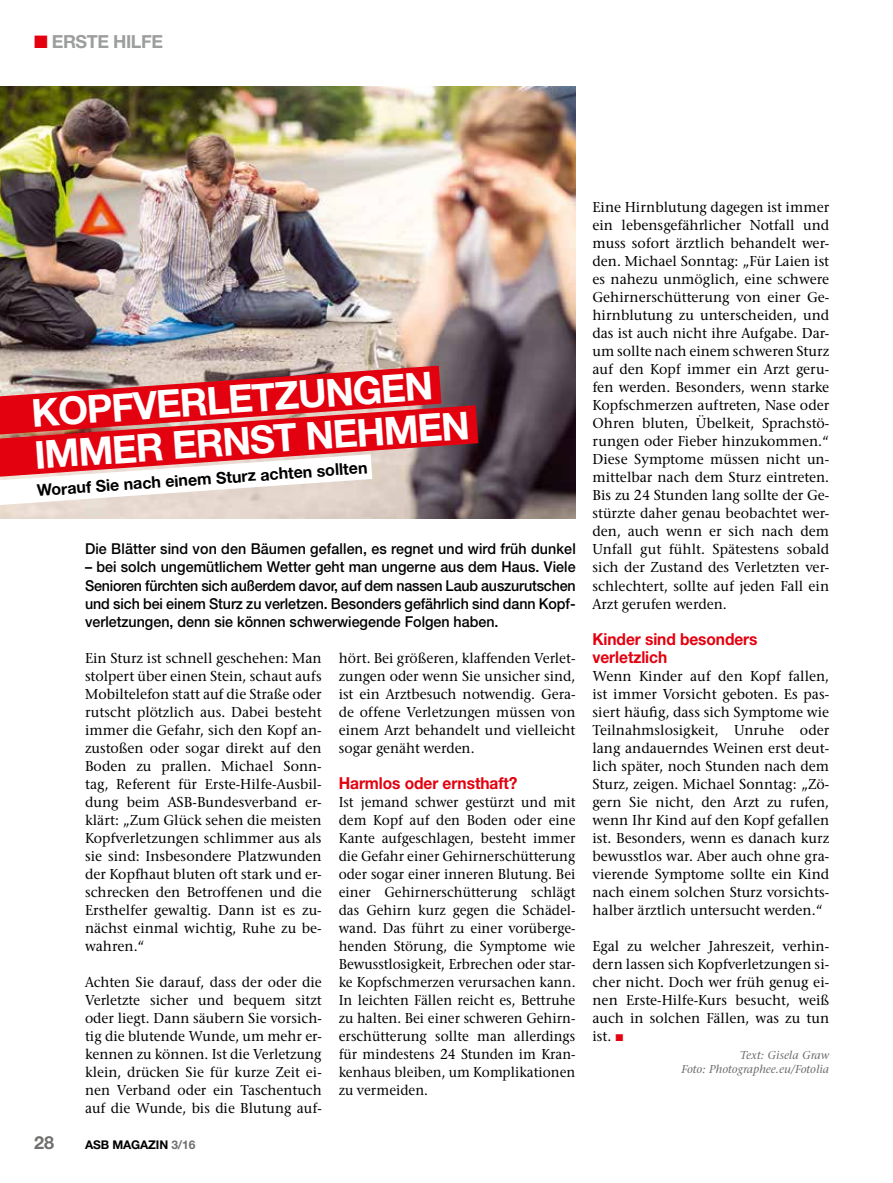
<style>
.page{position:relative;width:893px;height:1183px;background:#fff}
.page>*{position:absolute;margin:0;border:0;box-sizing:border-box;transform-origin:0 0}
.t1{font:43.2px "Impact";color:#e3000f;scale:1.09 1}
.t2{font:700 38.55px/42px "Helvetica Neue LT Std";color:#fff}
.t3{font:700 18px "Helvetica Neue LT Std";letter-spacing:-.025em;color:#9c9d9d}
.t4{font:700 18px "Helvetica Neue LT Std";color:#6f6f6e}
.t5{font:700 16.5px/18px "Helvetica Neue LT Std";letter-spacing:-.005em;color:#e3000f;scale:.94 1}
.t6{font:700 16.35px "Helvetica Neue LT Std";color:#000}
.t7{font:500 15px/18px "Stone Serif Itc T";color:#000;text-align:justify}
.t8{font:500 15px/18px "Stone Serif Itc T";color:#000;text-align:justify;scale:.94 1}
.t9{font:500 15px/18px "Stone Serif Itc T";color:#000;text-align:justify;scale:.96 1}
.t10{font:500 15px/18px "Helvetica Neue LT Std";letter-spacing:.01em;color:#000;text-align:justify;scale:.95 1}
.t11{font:italic 500 12px/14.2px "Stone Serif Itc T";color:#6f6f6e;text-align:right}
.t12{font:700 12px "Helvetica Neue LT Std";letter-spacing:-.01em;color:#000}
.s1{color:#e3000f}
.s2{color:#6f6f6e}
</style>
<div class="page">
<img style="left:0;top:86px;width:575px;height:432px">
<svg style="left:0;top:344px;width:481px;height:39px"></svg>
<svg style="left:0;top:383px;width:517px;height:117px"></svg>
<svg style="left:0;top:440px;width:398px;height:79px"></svg>
<p class="t3" style="left:34px;top:30px;width:130px"><span class="s1">■</span> ERSTE HILFE</p>
<h2 class="t2" style="left:30px;top:391px;width:438px;rotate:-4deg">KOPFVERLETZUNGEN<br>IMMER ERNST NEHMEN</h2>
<p class="t6" style="left:36px;top:480px;width:333px;rotate:-4deg">Worauf Sie nach einem Sturz achten sollten</p>
<p class="t10" style="left:85px;top:540px;width:518px">Die Blätter sind von den Bäumen gefallen, es regnet und wird früh dunkel</p>
<p class="t10" style="left:85px;top:558px;width:518px">– bei solch ungemütlichem Wetter geht man ungerne aus dem Haus. Viele Senioren fürchten sich außerdem davor, auf dem nassen Laub auszurutschen und sich bei einem Sturz zu verletzen. Besonders gefährlich sind dann Kopf&shy;verletzungen, denn sie können schwerwiegende Folgen haben.</p>
<p class="t7" style="left:85px;top:648px;width:238px">Ein Sturz ist schnell geschehen: Man stolpert über einen Stein, schaut aufs Mobiltelefon statt auf die Straße oder rutscht plötzlich aus. Dabei besteht immer die Gefahr, sich den Kopf an&shy;zustoßen oder sogar direkt auf den Boden zu prallen. Michael Sonn&shy;tag, Referent für Erste-Hilfe-Ausbil&shy;dung beim ASB-Bundesverband er&shy;klärt: „Zum Glück sehen die meisten Kopfverletzungen schlimmer aus als sie sind: Insbesondere Platzwunden der Kopfhaut bluten oft stark und er&shy;schrecken den Betroffenen und die Ersthelfer gewaltig. Dann ist es zu&shy;nächst einmal wichtig, Ruhe zu be&shy;wahren.“</p>
<p class="t9" style="left:85px;top:972px;width:248px">Achten Sie darauf, dass der oder die Verletzte sicher und bequem sitzt oder liegt. Dann säubern Sie vorsich&shy;tig die blutende Wunde, um mehr er&shy;kennen zu können. Ist die Verletzung klein, drücken Sie für kurze Zeit ei&shy;nen Verband oder ein Taschentuch auf die Wunde, bis die Blutung auf-</p>
<p class="t4" style="left:34px;top:1130px;width:22px">28</p>
<p class="t12" style="left:85px;top:1136px;width:112px">ASB MAGAZIN <span class="s2">3/16</span></p>
<p class="t9" style="left:339px;top:648px;width:248px">hört. Bei größeren, klaffenden Verlet&shy;zungen oder wenn Sie unsicher sind, ist ein Arztbesuch notwendig. Gera&shy;de offene Verletzungen müssen von einem Arzt behandelt und vielleicht sogar genäht werden.</p>
<p class="t5" style="left:339px;top:773px;width:192px">Harmlos oder ernsthaft?</p>
<p class="t8" style="left:339px;top:792px;width:253px">Ist jemand schwer gestürzt und mit dem Kopf auf den Boden oder eine Kante aufgeschlagen, besteht immer die Gefahr einer Gehirnerschütterung oder sogar einer inneren Blutung. Bei einer Gehirnerschütterung schlägt das Gehirn kurz gegen die Schädel&shy;wand. Das führt zu einer vorüberge&shy;henden Störung, die Symptome wie Bewusstlosigkeit, Erbrechen oder star&shy;ke Kopfschmerzen verursachen kann.<br>In leichten Fällen reicht es, Bettruhe zu halten. Bei einer schweren Gehirn&shy;erschütterung sollte man allerdings für mindestens 24 Stunden im Kran&shy;kenhaus bleiben, um Komplikationen zu vermeiden.</p>
<p class="t7" style="left:592px;top:198px;width:238px">Eine Hirnblutung dagegen ist immer ein lebensgefährlicher Notfall und muss sofort ärztlich behandelt wer&shy;den. Michael Sonntag: „Für Laien ist es nahezu unmöglich, eine schwere Gehirnerschütterung von einer Ge&shy;hirnblutung zu unterscheiden, und das ist auch nicht ihre Aufgabe. Dar&shy;um sollte nach einem schweren Sturz auf den Kopf immer ein Arzt geru&shy;fen werden. Besonders, wenn starke Kopfschmerzen auftreten, Nase oder Ohren bluten, Übelkeit, Sprachstö&shy;rungen oder Fieber hinzukommen.“ Diese Symptome müssen nicht un&shy;mittelbar nach dem Sturz eintreten.<br>Bis zu 24 Stunden lang sollte der Ge&shy;stürzte daher genau beobachtet wer&shy;den, auch wenn er sich nach dem Unfall gut fühlt. Spätestens sobald sich der Zustand des Verletzten ver&shy;schlechtert, sollte auf jeden Fall ein Arzt gerufen werden.</p>
<p class="t5" style="left:592px;top:629px;width:177px">Kinder sind besonders verletzlich</p>
<p class="t7" style="left:592px;top:666px;width:238px">Wenn Kinder auf den Kopf fallen, ist immer Vorsicht geboten. Es pas&shy;siert häufig, dass sich Symptome wie Teilnahmslosigkeit, Unruhe oder lang andauerndes Weinen erst deut&shy;lich später, noch Stunden nach dem Sturz, zeigen. Michael Sonntag: „Zö&shy;gern Sie nicht, den Arzt zu rufen, wenn Ihr Kind auf den Kopf gefallen ist. Besonders, wenn es danach kurz bewusstlos war. Aber auch ohne gra&shy;vierende Symptome sollte ein Kind nach einem solchen Sturz vorsichts&shy;halber ärztlich untersucht werden.“</p>
<p class="t7" style="left:592px;top:936px;width:238px">Egal zu welcher Jahreszeit, verhin&shy;dern lassen sich Kopfverletzungen si&shy;cher nicht. Doch wer früh genug ei&shy;nen Erste-Hilfe-Kurs besucht, weiß auch in solchen Fällen, was zu tun ist.</p>
<h1 class="t1" style="left:615px;top:990px;width:9px">.</h1>
<p class="t11" style="left:682px;top:1047px;width:149px">Text: Gisela Graw<br>Foto: Photographee.eu/Fotolia</p>
</div>
